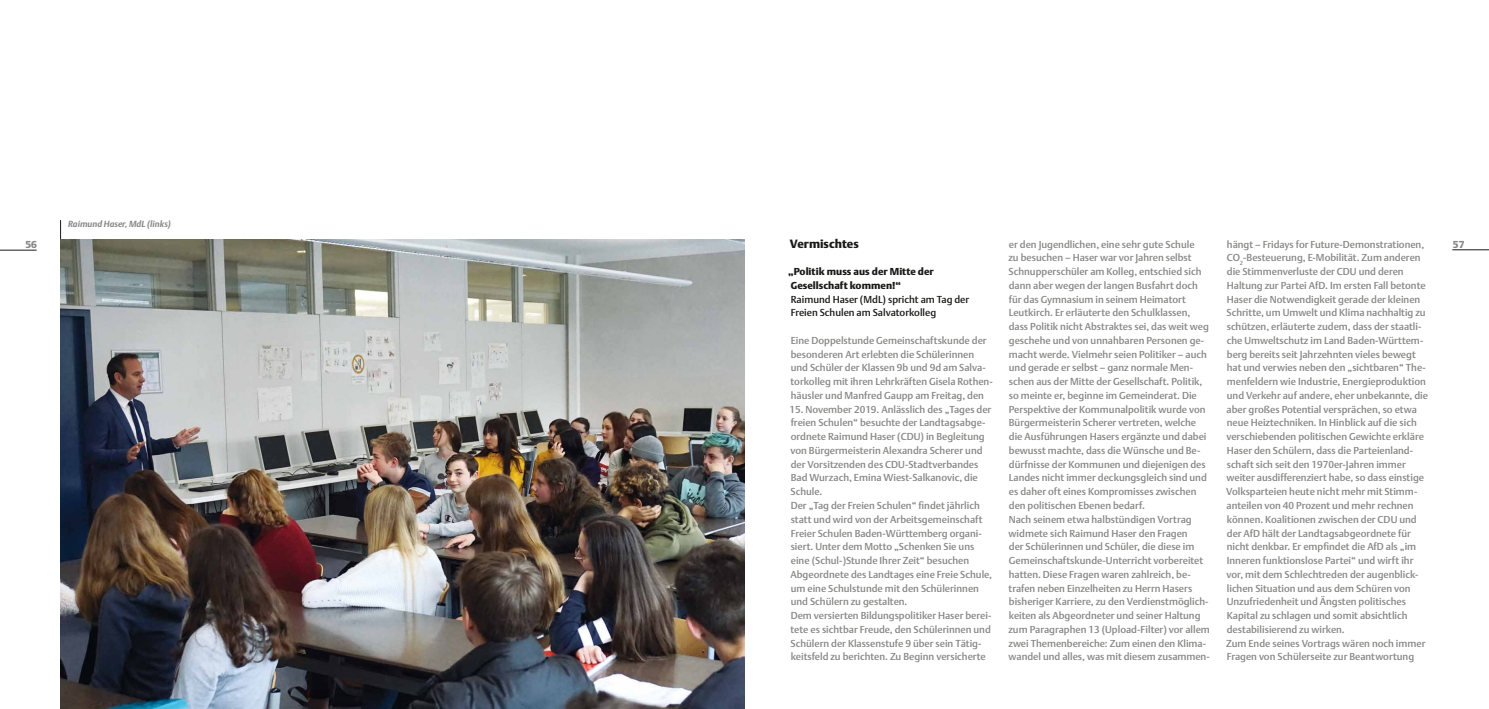
<style>
.page{position:relative;width:1489px;height:709px;background:#fff}
.page>*{position:absolute;margin:0;border:0;box-sizing:border-box;transform-origin:0 0}
.t1{font:11.88px "DTL Argo T Black";color:#1a1a18}
.t2{font:10px/13.8px "DTL Argo T Medium";color:#878786}
.t3{font:10px/13.8px "DTL Argo T Medium";color:#1a1a18}
.t4{font:10px/13.8px "DTL Argo T Black";letter-spacing:.005em;color:#1a1a18}
.t5{font:10px "DTL Argo T Black";color:#878786}
.t6{font:italic 700 8.75px "DTL Argo T";color:#878786}
</style>
<div class="page">
<hr style="left:1452px;top:249px;width:36px;height:1px;background:#1a1a18">
<hr style="left:0;top:250px;width:37px;height:1px;background:#1a1a18">
<img style="left:60px;top:239px;width:684px;height:470px">
<svg style="left:60px;top:220px;width:1px;height:19px"></svg>
<p class="t6" style="left:68px;top:218px;width:104px">Raimund Haser, MdL (links)</p>
<p class="t5" style="left:25px;top:238px;width:13px">56</p>
<p class="t1" style="left:789px;top:236px;width:70px">Vermischtes</p>
<p class="t5" style="left:1452px;top:238px;width:13px">57</p>
<p class="t4" style="left:788px;top:265px;width:147px">„Politik muss aus der Mitte der<br>Gesellschaft kommen!“</p>
<p class="t3" style="left:790px;top:292px;width:180px">Raimund Haser (MdL) spricht am Tag der<br>Freien Schulen am Salvatorkolleg</p>
<p class="t2" style="left:790px;top:333px;width:204px">Eine Doppelstunde Gemeinschaftskunde der besonderen Art erlebten die Schülerinnen und Schüler der Klassen 9b und 9d am Salva&shy;torkolleg mit ihren Lehrkräften Gisela Rothen&shy;häusler und Manfred Gaupp am Freitag, den</p>
<p class="t2" style="left:789px;top:402px;width:204px">15. November 2019. Anlässlich des „Tages der freien Schulen“ besuchte der Landtagsabge&shy;ordnete Raimund Haser (CDU) in Begleitung von Bürgermeisterin Alexandra Scherer und der Vorsitzenden des CDU-Stadtverbandes Bad Wurzach, Emina Wiest-Salkanovic, die Schule.<br>Der „Tag der Freien Schulen“ findet jährlich statt und wird von der Arbeitsgemeinschaft Freier Schulen Baden-Württemberg organi&shy;siert. Unter dem Motto „Schenken Sie uns eine (Schul-)Stunde Ihrer Zeit“ besuchen Abgeordnete des Landtages eine Freie Schule, um eine Schulstunde mit den Schülerinnen und Schülern zu gestalten.<br>Dem versierten Bildungspolitiker Haser berei&shy;tete es sichtbar Freude, den Schülerinnen und Schülern der Klassenstufe 9 über sein Tätig&shy;keitsfeld zu berichten. Zu Beginn versicherte</p>
<p class="t2" style="left:1008px;top:237px;width:203px">er den Jugendlichen, eine sehr gute Schule<br>zu besuchen – Haser war vor Jahren selbst Schnupperschüler am Kolleg, entschied sich dann aber wegen der langen Busfahrt doch für das Gymnasium in seinem Heimatort Leutkirch. Er erläuterte den Schulklassen, dass Politik nicht Abstraktes sei, das weit weg geschehe und von unnahbaren Personen ge&shy;macht werde. Vielmehr seien Politiker – auch und gerade er selbst – ganz normale Men&shy;schen aus der Mitte der Gesellschaft. Politik, so meinte er, beginne im Gemeinderat. Die Perspektive der Kommunalpolitik wurde von Bürgermeisterin Scherer vertreten, welche die Ausführungen Hasers ergänzte und dabei bewusst machte, dass die Wünsche und Be&shy;dürfnisse der Kommunen und diejenigen des Landes nicht immer deckungsgleich sind und es daher oft eines Kompromisses zwischen den politischen Ebenen bedarf.<br>Nach seinem etwa halbstündigen Vortrag widmete sich Raimund Haser den Fragen<br>der Schülerinnen und Schüler, die diese im Gemeinschaftskunde-Unterricht vorbereitet hatten. Diese Fragen waren zahlreich, be&shy;trafen neben Einzelheiten zu Herrn Hasers bisheriger Karriere, zu den Verdienstmöglich&shy;keiten als Abgeordneter und seiner Haltung zum Paragraphen 13 (Upload-Filter) vor allem zwei Themenbereiche: Zum einen den Klima&shy;wandel und alles, was mit diesem zusammen-</p>
<p class="t2" style="left:1225px;top:237px;width:203px">hängt – Fridays for Future-Demonstrationen, CO<sub>2</sub>-Besteuerung, E-Mobilität. Zum anderen die Stimmenverluste der CDU und deren Haltung zur Partei AfD. Im ersten Fall betonte Haser die Notwendigkeit gerade der kleinen Schritte, um Umwelt und Klima nachhaltig zu schützen, erläuterte zudem, dass der staatli&shy;che Umweltschutz im Land Baden-Württem&shy;berg bereits seit Jahrzehnten vieles bewegt hat und verwies neben den „sichtbaren“ The&shy;menfeldern wie Industrie, Energieproduktion und Verkehr auf andere, eher unbekannte, die aber großes Potential versprächen, so etwa neue Heiztechniken. In Hinblick auf die sich verschiebenden politischen Gewichte erkläre Haser den Schülern, dass die Parteienland&shy;schaft sich seit den 1970er-Jahren immer weiter ausdifferenziert habe, so dass einstige Volksparteien heute nicht mehr mit Stimm&shy;anteilen von 40 Prozent und mehr rechnen können. Koalitionen zwischen der CDU und der AfD hält der Landtagsabgeordnete für nicht denkbar. Er empfindet die AfD als „im Inneren funktionslose Partei“ und wirft ihr vor, mit dem Schlechtreden der augenblick&shy;lichen Situation und aus dem Schüren von Unzufriedenheit und Ängsten politisches Kapital zu schlagen und somit absichtlich destabilisierend zu wirken.<br>Zum Ende seines Vortrags wären noch immer Fragen von Schülerseite zur Beantwortung</p>
</div>
